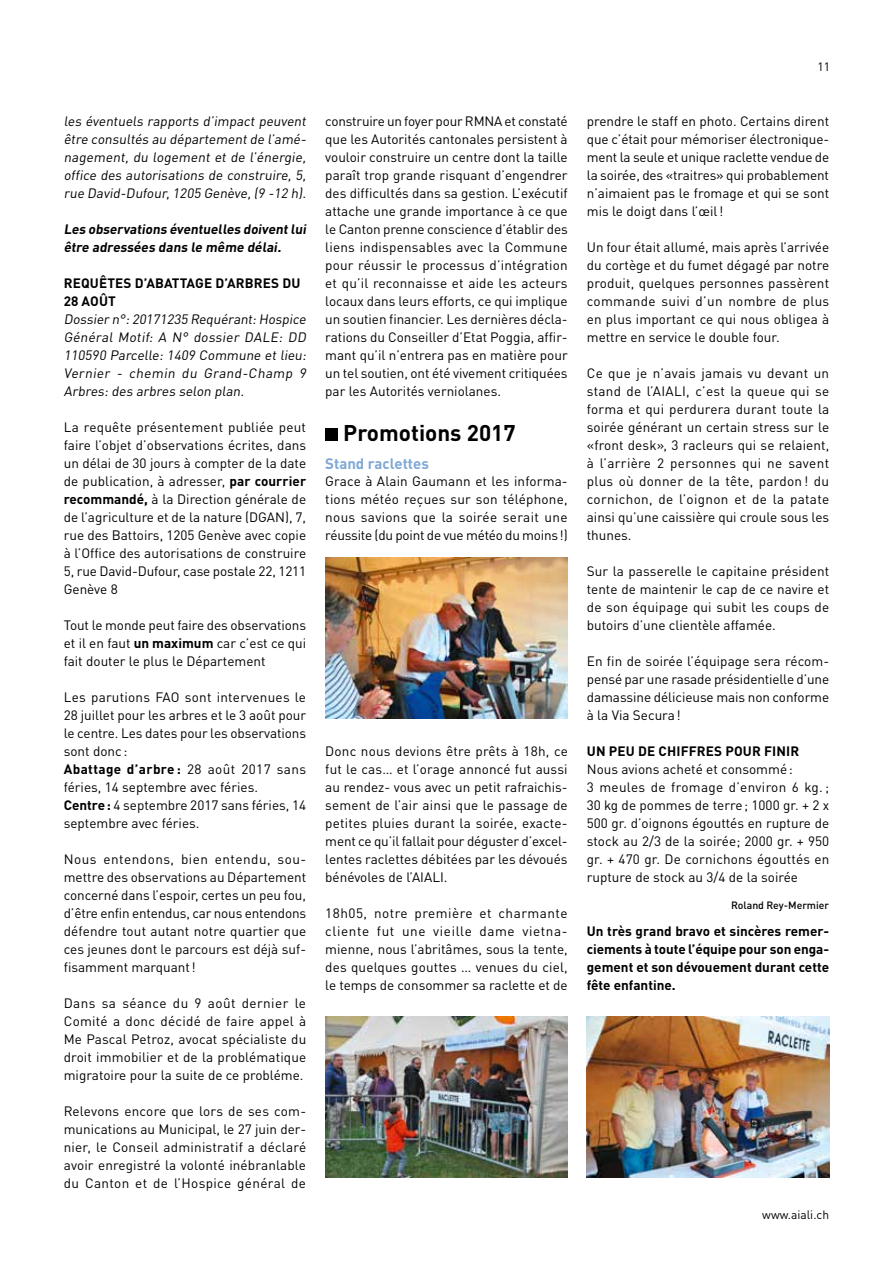
<style>
.page{position:relative;width:893px;height:1263px;background:#fff}
.page>*{position:absolute;margin:0;border:0;box-sizing:border-box;transform-origin:0 0}
.t1{font:700 22.5px "DIN Pro";color:#000}
.t2{font:700 15px "DINOT";color:#80a8d6}
.t3{font:13.5px/18px "DINOT";color:#000;text-align:justify}
.t4{font:700 13.5px/18px "DINOT";color:#000}
.t5{font:12px "DINOT";color:#000}
.t6{font:500 10.5px "DINOT";color:#000}
.s1{font-weight:700}
</style>
<div class="page">
<div style="left:325px;top:428px;width:13px;height:13px;background:#000"></div>
<img style="left:325px;top:557px;width:243px;height:161px">
<img style="left:325px;top:1016px;width:243px;height:161px">
<img style="left:587px;top:1016px;width:242px;height:161px">
<p class="t3" style="left:64px;top:112px;width:246px">les éventuels rapports d’impact peuvent être consultés au département de l’amé&shy;nagement, du logement et de l’énergie, office des autorisations de construire, 5, rue David-Dufour,1205 Genève,(9 -12 h).</p>
<p class="t4" style="left:64px;top:220px;width:246px">Les observations éventuelles doivent lui être adressées dans le même délai.</p>
<p class="t4" style="left:64px;top:274px;width:238px">REQUÊTES D’ABATTAGE D’ARBRES DU<br>28 AOÛT</p>
<p class="t3" style="left:64px;top:310px;width:246px">Dossier n°:20171235 Requérant:Hospice Général Motif: A N° dossier DALE: DD 110590 Parcelle: 1409 Commune et lieu:<br>Vernier - chemin du Grand-Champ 9<br>Arbres: des arbres selon plan.</p>
<p class="t3" style="left:64px;top:418px;width:244px">La requête présentement publiée peut faire l’objet d’observations écrites, dans un délai de 30 jours à compter de la date de publication, à adresser, <span class="s1">par courrier recommandé,</span> à la Direction générale de de l’agriculture et de la nature (DGAN), 7, rue des Battoirs, 1205 Genève avec copie à l’Office des autorisations de construire 5, rue David-Dufour, case postale 22, 1211<br>Genève 8</p>
<p class="t3" style="left:64px;top:616px;width:244px">Tout le monde peut faire des observations et il en faut <span class="s1">un maximum</span> car c’est ce qui fait douter le plus le Département</p>
<p class="t3" style="left:64px;top:688px;width:244px;text-align:left">Les parutions FAO sont intervenues le 28 juillet pour les arbres et le 3 août pour le centre. Les dates pour les observations sont donc :<br><span class="s1">Abattage d’arbre :</span> 28 août 2017 sans féries, 14 septembre avec féries.<br><span class="s1">Centre:</span> 4 septembre 2017 sans féries, 14 septembre avec féries.</p>
<p class="t3" style="left:64px;top:850px;width:244px">Nous entendons, bien entendu, sou&shy;mettre des observations au Département concerné dans l’espoir, certes un peu fou, d’être enfin entendus, car nous entendons défendre tout autant notre quartier que ces jeunes dont le parcours est déjà suf&shy;fisamment marquant!</p>
<p class="t3" style="left:64px;top:994px;width:244px">Dans sa séance du 9 août dernier le Comité a donc décidé de faire appel à Me Pascal Petroz, avocat spécialiste du droit immobilier et de la problématique migratoire pour la suite de ce probléme.</p>
<p class="t3" style="left:64px;top:1102px;width:244px">Relevons encore que lors de ses com&shy;munications au Municipal, le 27 juin der&shy;nier, le Conseil administratif a déclaré avoir enregistré la volonté inébranlable du Canton et de l’Hospice général de</p>
<p class="t3" style="left:325px;top:112px;width:244px">construire un foyer pour RMNA et constaté que les Autorités cantonales persistent à vouloir construire un centre dont la taille paraît trop grande risquant d’engendrer des difficultés dans sa gestion. L’exécutif attache une grande importance à ce que le Canton prenne conscience d’établir des liens indispensables avec la Commune pour réussir le processus d’intégration et qu’il reconnaisse et aide les acteurs locaux dans leurs efforts, ce qui implique un soutien financier. Les dernières décla&shy;rations du Conseiller d’Etat Poggia, affir&shy;mant qu’il n’entrera pas en matière pour un tel soutien, ont été vivement critiquées par les Autorités verniolanes.</p>
<h1 class="t1" style="left:343px;top:418px;width:174px">Promotions 2017</h1>
<p class="t2" style="left:325px;top:454px;width:105px">Stand raclettes</p>
<p class="t3" style="left:325px;top:472px;width:244px">Grace à Alain Gaumann et les informa&shy;tions météo reçues sur son téléphone, nous savions que la soirée serait une réussite (du point de vue météo du moins!)</p>
<p class="t3" style="left:325px;top:742px;width:244px">Donc nous devions être prêts à 18h, ce fut le cas… et l’orage annoncé fut aussi au rendez- vous avec un petit rafraichis&shy;sement de l’air ainsi que le passage de petites pluies durant la soirée, exacte&shy;ment ce qu’il fallait pour déguster d’excel&shy;lentes raclettes débitées par les dévoués bénévoles de l’AIALI.</p>
<p class="t3" style="left:325px;top:904px;width:244px">18h05, notre première et charmante cliente fut une vieille dame vietna&shy;mienne, nous l’abritâmes, sous la tente, des quelques gouttes … venues du ciel, le temps de consommer sa raclette et de</p>
<p class="t5" style="left:817px;top:60px;width:14px">11</p>
<p class="t3" style="left:587px;top:112px;width:244px">prendre le staff en photo. Certains dirent que c’était pour mémoriser électronique&shy;ment la seule et unique raclette vendue de la soirée, des «traitres» qui probablement n’aimaient pas le fromage et qui se sont mis le doigt dans l’œil!</p>
<p class="t3" style="left:587px;top:238px;width:244px">Un four était allumé, mais après l’arrivée du cortège et du fumet dégagé par notre produit, quelques personnes passèrent commande suivi d’un nombre de plus en plus important ce qui nous obligea à mettre en service le double four.</p>
<p class="t3" style="left:587px;top:364px;width:244px">Ce que je n’avais jamais vu devant un stand de l’AIALI, c’est la queue qui se forma et qui perdurera durant toute la soirée générant un certain stress sur le «front desk», 3 racleurs qui se relaient, à l’arrière 2 personnes qui ne savent plus où donner de la tête, pardon ! du cornichon, de l’oignon et de la patate ainsi qu’une caissière qui croule sous les thunes.</p>
<p class="t3" style="left:587px;top:562px;width:244px">Sur la passerelle le capitaine président tente de maintenir le cap de ce navire et de son équipage qui subit les coups de butoirs d’une clientèle affamée.</p>
<p class="t3" style="left:587px;top:652px;width:244px">En fin de soirée l’équipage sera récom&shy;pensé par une rasade présidentielle d’une damassine délicieuse mais non conforme à la Via Secura!</p>
<p class="t4" style="left:587px;top:742px;width:214px">UN PEU DE CHIFFRES POUR FINIR</p>
<p class="t3" style="left:587px;top:760px;width:244px;text-align:left">Nous avions acheté et consommé:<br>3 meules de fromage d’environ 6 kg. ; 30 kg de pommes de terre; 1000 gr. + 2 x 500 gr. d’oignons égouttés en rupture de stock au 2/3 de la soirée; 2000 gr. + 950 gr. + 470 gr. De cornichons égouttés en rupture de stock au 3/4 de la soirée</p>
<p class="t6" style="left:731px;top:899px;width:99px">Roland Rey-Mermier</p>
<p class="t4" style="left:587px;top:922px;width:244px;text-align:justify">Un très grand bravo et sincères remer&shy;ciements à toute l’équipe pour son enga&shy;gement et son dévouement durant cette fête enfantine.</p>
<p class="t5" style="left:762px;top:1207px;width:68px">www.aiali.ch</p>
</div>
